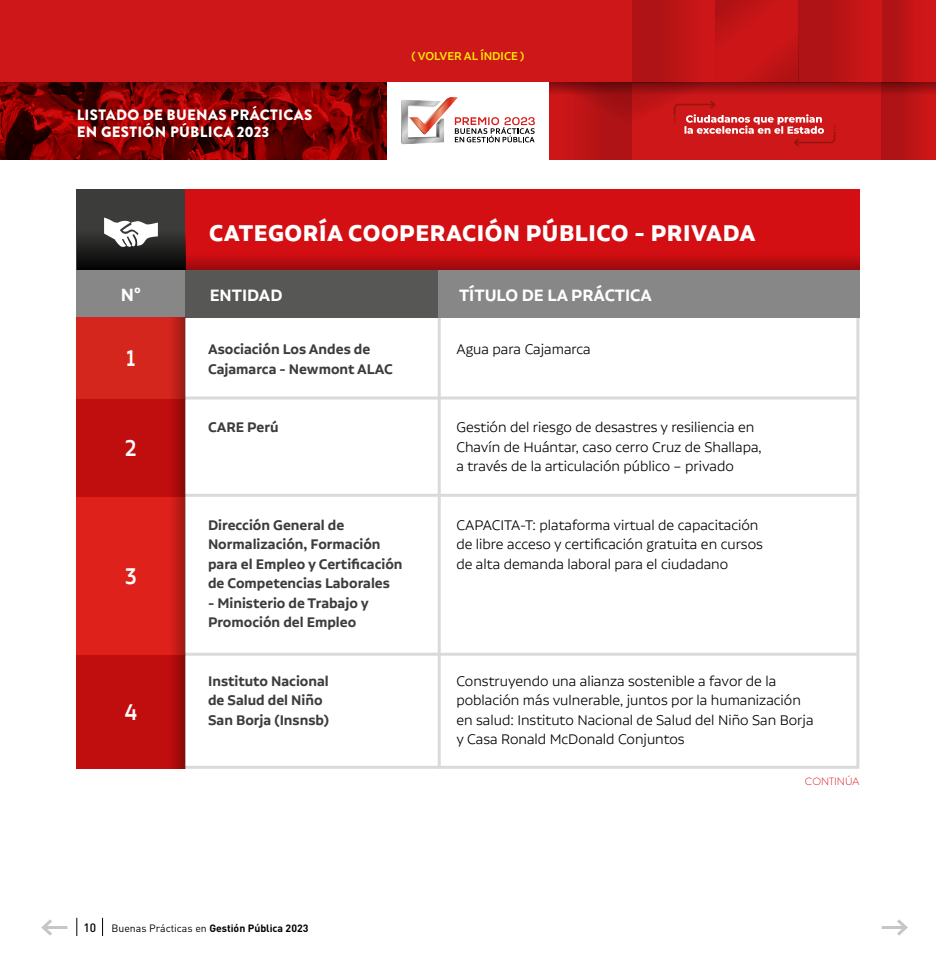
<style>
.page{position:relative;width:936px;height:978px;background:#fff}
.page>*{position:absolute;margin:0;border:0;box-sizing:border-box;transform-origin:0 0}
.t1{font:700 27px "Aalto Sans Pro";letter-spacing:.02em;color:#fff}
.t2{font:500 27px "Aalto Sans Pro";color:#fff;scale:.85 1}
.t3{font:600 21px "Aalto Sans Pro";color:#fff}
.t4{font:600 19.5px "Aalto Sans Pro";color:#fff}
.t5{font:300 16.5px/19.5px "Aalto Sans Pro";color:#000}
.t6{font:600 16.5px/19.5px "Aalto Sans Pro";color:#3c3c3b}
.t7{font:900 15px "Brandon Grotesque";letter-spacing:.02em;color:#fff}
.t8{font:500 13.5px "Aalto Sans Pro";color:#ffed00}
.t9{font:500 12px "DIN Pro";color:#000}
.t10{font:700 10.5px "DIN Pro";color:#000}
.t11{font:300 10.5px "Brandon Grotesque";color:#d40f14}
.s1{font-weight:400}
</style>
<div class="page">
<svg style="left:77px;top:918px;width:1px;height:18px"></svg>
<svg style="left:102px;top:918px;width:1px;height:18px"></svg>
<hr style="left:131px;top:653px;width:727px;height:3px;background:#dadada">
<hr style="left:131px;top:396px;width:727px;height:3px;background:#dadada">
<hr style="left:131px;top:494px;width:727px;height:3px;background:#dadada">
<hr style="left:437px;top:270px;width:3px;height:499px;background:#dadada">
<div style="left:77px;top:189px;width:108px;height:81px;background:#3c3c3b"></div>
<div style="left:77px;top:270px;width:108px;height:47px;background:#878787"></div>
<div style="left:185px;top:189px;width:674px;height:81px;background:#d40f14"></div>
<div style="left:185px;top:270px;width:252px;height:47px;background:#575756"></div>
<div style="left:437px;top:270px;width:422px;height:47px;background:#878787"></div>
<div style="left:77px;top:317px;width:108px;height:82px;background:#d5261d"></div>
<div style="left:77px;top:399px;width:108px;height:98px;background:#c00d0e"></div>
<div style="left:77px;top:497px;width:108px;height:159px;background:#de211a"></div>
<div style="left:0;top:0;width:935px;height:159px;background:#cd1719"></div>
<img style="left:0;top:94px;width:387px;height:65px">
<div style="left:632px;top:0;width:83px;height:82px;background:linear-gradient(to right,#a71214,#ce1618)"></div>
<div style="left:798px;top:0;width:83px;height:82px;background:linear-gradient(to right,#a71214,#ce1618)"></div>
<div style="left:549px;top:82px;width:83px;height:77px;background:linear-gradient(to right,#cf1618,#a71214)"></div>
<div style="left:881px;top:82px;width:54px;height:77px;background:linear-gradient(to right,#a71214,#cd1618)"></div>
<div style="left:881px;top:0;width:40px;height:82px;background:linear-gradient(to right,#a61214,#cc1618)"></div>
<svg style="left:0;top:82px;width:935px;height:12px;background:#720405"></svg>
<svg style="left:715px;top:0;width:83px;height:82px"></svg>
<div style="left:387px;top:82px;width:162px;height:96px;background:#fff"></div>
<img style="left:444px;top:97px;width:14px;height:37px">
<img style="left:401px;top:100px;width:43px;height:44px">
<svg style="left:455px;top:117px;width:80px;height:25px"></svg>
<svg style="left:185px;top:253px;width:674px;height:17px"></svg>
<div style="left:77px;top:230px;width:108px;height:40px;background:linear-gradient(to bottom,#3b3b39,#040404)"></div>
<svg style="left:104px;top:218px;width:54px;height:30px"></svg>
<div style="left:77px;top:656px;width:108px;height:113px;background:#c00d0e"></div>
<svg style="left:169px;top:317px;width:16px;height:452px"></svg>
<hr style="left:881px;top:926px;width:24px;height:3px;background:#c6c6c6">
<svg style="left:897px;top:919px;width:11px;height:17px"></svg>
<hr style="left:43px;top:926px;width:24px;height:3px;background:#c6c6c6">
<svg style="left:41px;top:919px;width:11px;height:17px"></svg>
<svg style="left:549px;top:82px;width:286px;height:65px"></svg>
<p class="t7" style="left:77px;top:104px;width:237px">LISTADO DE BUENAS PRÁCTICAS</p>
<p class="t7" style="left:77px;top:121px;width:194px">EN GESTIÓN PÚBLICA 2023</p>
<p class="t8" style="left:411px;top:48px;width:114px">( VOLVER AL ÍNDICE )</p>
<p class="t3" style="left:121px;top:283px;width:21px">N°</p>
<p class="t2" style="left:127px;top:343px;width:12px">1</p>
<p class="t2" style="left:125px;top:433px;width:15px">2</p>
<p class="t2" style="left:125px;top:561px;width:15px">3</p>
<p class="t2" style="left:125px;top:697px;width:16px">4</p>
<p class="t1" style="left:209px;top:218px;width:548px">CATEGORÍA COOPERACIÓN PÚBLICO - PRIVADA</p>
<p class="t4" style="left:210px;top:284px;width:74px">ENTIDAD</p>
<p class="t4" style="left:459px;top:284px;width:194px">TÍTULO DE LA PRÁCTICA</p>
<p class="t6" style="left:208px;top:340px;width:186px">Asociación Los Andes de<br>Cajamarca - Newmont ALAC</p>
<p class="t6" style="left:208px;top:418px;width:72px">CARE Perú</p>
<p class="t6" style="left:208px;top:515px;width:196px">Dirección General de<br>Normalización, Formación para el Empleo y Certificación de Competencias Laborales</p>
<p class="t6" style="left:208px;top:593px;width:162px">- Ministerio de Trabajo y<br>Promoción del Empleo</p>
<p class="t6" style="left:208px;top:671px;width:122px">Instituto Nacional</p>
<p class="t6" style="left:208px;top:691px;width:116px">de Salud del Niño</p>
<p class="t6" style="left:208px;top:710px;width:122px">San Borja (Insnsb)</p>
<p class="t5" style="left:456px;top:339px;width:136px">Agua para Cajamarca</p>
<p class="t5" style="left:456px;top:417px;width:299px">Gestión del riesgo de desastres y resiliencia en</p>
<p class="t5" style="left:456px;top:437px;width:307px">Chavín de Huántar, caso cerro Cruz de Shallapa,</p>
<p class="t5" style="left:456px;top:456px;width:279px">a través de la articulación público – privado</p>
<p class="t5" style="left:456px;top:515px;width:303px">CAPACITA-T: plataforma virtual de capacitación</p>
<p class="t5" style="left:456px;top:534px;width:308px">de libre acceso y certificación gratuita en cursos</p>
<p class="t5" style="left:456px;top:554px;width:273px">de alta demanda laboral para el ciudadano</p>
<p class="t5" style="left:456px;top:671px;width:346px">Construyendo una alianza sostenible a favor de la población más vulnerable, juntos por la humanización</p>
<p class="t5" style="left:456px;top:710px;width:358px">en salud: Instituto Nacional de Salud del Niño San Borja</p>
<p class="t5" style="left:456px;top:729px;width:230px">y Casa Ronald McDonald Conjuntos</p>
<p class="t11" style="left:804px;top:774px;width:56px">CONTINÚA</p>
<p class="t9" style="left:83px;top:919px;width:14px">10</p>
<p class="t10" style="left:111px;top:921px;width:198px"><span class="s1">Buenas Prácticas en</span> Gestión Pública 2023</p>
</div>
